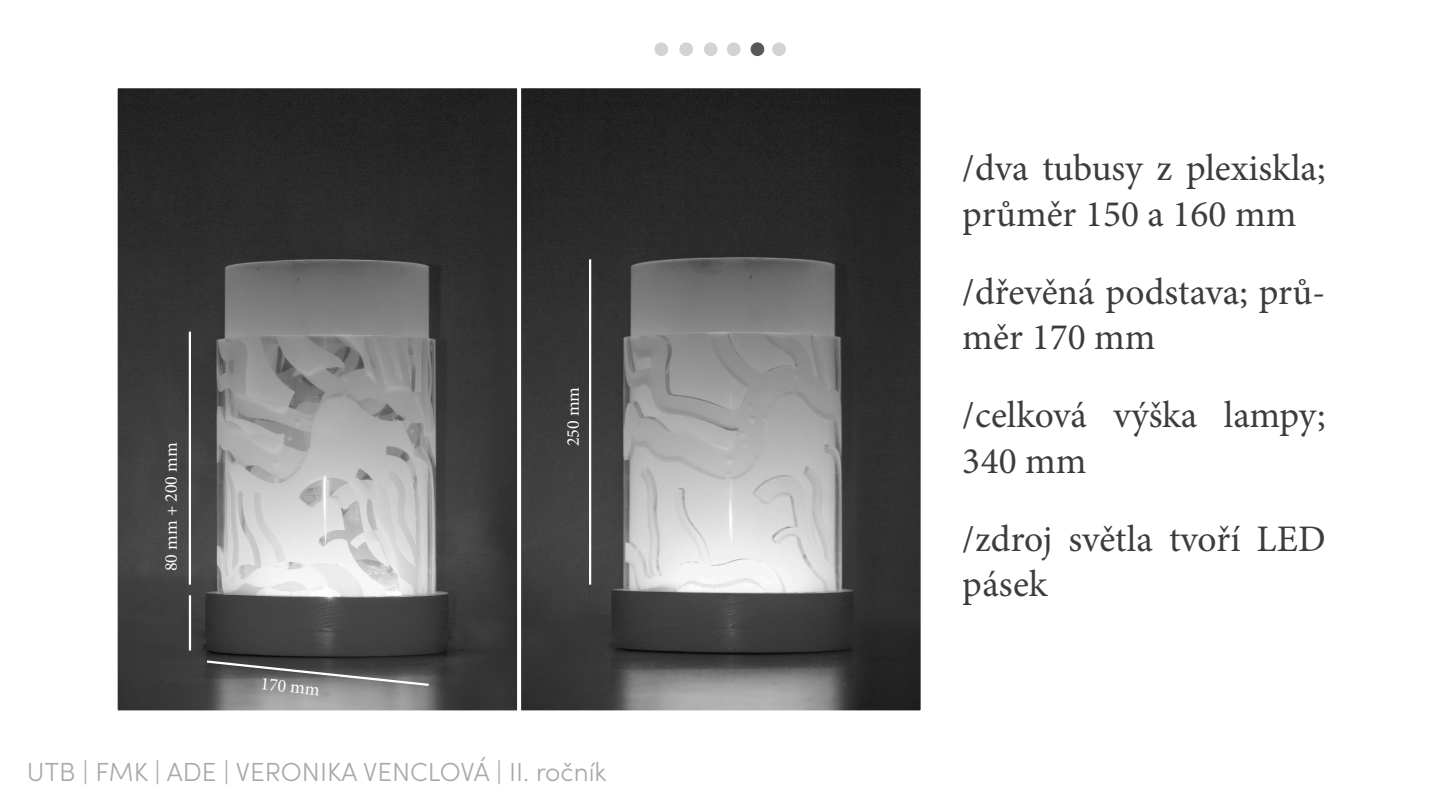
<style>
.page{position:relative;width:1440px;height:810px;background:#fff}
.page>*{position:absolute;margin:0;border:0;box-sizing:border-box;transform-origin:0 0}
.t1{font:37.5px/45.8px "Minion Pro";color:#282526}
.t2{font:300 26.25px "Sofia Pro";color:#a8a9ad}
.t3{font:18px "Minion Pro";color:#fff}
</style>
<div class="page">
<img style="left:119px;top:90px;width:800px;height:619px">
<div style="left:114px;top:85px;width:407px;height:629px;border:4px solid #fff"></div>
<div style="left:517px;top:85px;width:407px;height:629px;border:4px solid #fff"></div>
<div style="left:680px;top:43px;width:13px;height:13px;background:#d3d3d3;border-radius:50%"></div>
<div style="left:679px;top:43px;width:14px;height:13px;border:1px solid #231f20;border-radius:50%"></div>
<div style="left:704px;top:43px;width:13px;height:13px;background:#d3d3d3;border-radius:50%"></div>
<div style="left:704px;top:43px;width:13px;height:13px;border:1px solid #231f20;border-radius:50%"></div>
<div style="left:727px;top:43px;width:13px;height:13px;background:#d3d3d3;border-radius:50%"></div>
<div style="left:727px;top:43px;width:13px;height:13px;border:1px solid #231f20;border-radius:50%"></div>
<div style="left:751px;top:43px;width:13px;height:13px;background:#5a5757;border-radius:50%"></div>
<div style="left:751px;top:43px;width:13px;height:13px;border:1px solid #231f20;border-radius:50%"></div>
<div style="left:773px;top:43px;width:12px;height:13px;background:#d3d3d3;border-radius:50%"></div>
<div style="left:772px;top:43px;width:14px;height:13px;border:1px solid #231f20;border-radius:50%"></div>
<div style="left:655px;top:43px;width:13px;height:13px;background:#d3d3d3;border-radius:50%"></div>
<div style="left:655px;top:43px;width:13px;height:13px;border:1px solid #231f20;border-radius:50%"></div>
<hr style="left:189px;top:332px;width:2px;height:253px;background:#fff">
<svg style="left:204px;top:659px;width:227px;height:28px;background:#636363"></svg>
<hr style="left:589px;top:259px;width:2px;height:326px;background:#fff">
<hr style="left:189px;top:595px;width:2px;height:56px;background:#fff">
<p class="t3" style="left:159px;top:571px;width:130px;rotate:-90deg">80 mm + 200 mm</p>
<p class="t3" style="left:262px;top:671px;width:61px;rotate:6deg">170 mm</p>
<p class="t3" style="left:561px;top:446px;width:61px;rotate:-90deg">250 mm</p>
<p class="t2" style="left:27px;top:753px;width:581px">UTB | FMK | ADE | VERONIKA VENCLOVÁ | II. ročník</p>
<p class="t1" style="left:963px;top:146px;width:364px">/dva tubusy z plexiskla; průměr 150 a 160 mm</p>
<p class="t1" style="left:963px;top:269px;width:364px">/dřevěná podstava; prů&shy;měr 170 mm</p>
<p class="t1" style="left:963px;top:392px;width:364px">/celková výška lampy;<br>340 mm</p>
<p class="t1" style="left:963px;top:516px;width:364px">/zdroj světla tvoří LED pásek</p>
</div>
